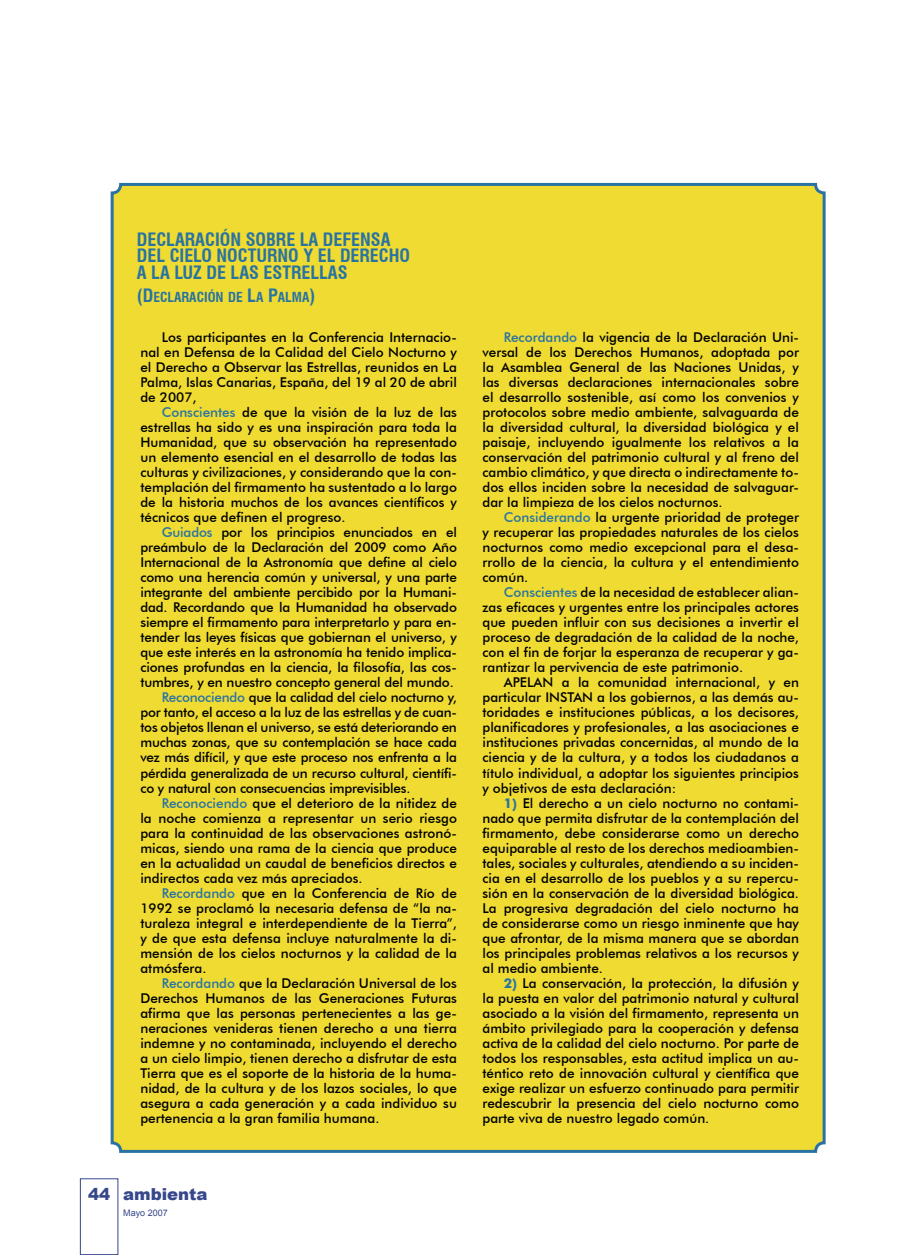
<style>
.page{position:relative;width:915px;height:1255px;background:#fff}
.page>*{position:absolute;margin:0;border:0;box-sizing:border-box;transform-origin:0 0}
.Ladillo{font:700 condensed 18px/16.5px "Swiss 721 BT";color:#2973a2}
.t1{font:900 16.5px "Arial";color:#36478b}
.t2{font:500 13.5px/15px "Futura BT";color:#000;text-align:justify}
.subladillo{font:700 condensed 13.5px "Swiss 721 BT";color:#2973a2}
.t3{font:9px "Arial";color:#36478b}
.s1{font-size:18px}
.s2{color:#2973a2}
.s3{font-weight:700;color:#2973a2}
</style>
<div class="page">
<div style="left:80px;top:1178px;width:38px;height:76px;border:1px solid #36478b"></div>
<div style="left:110px;top:182px;width:716px;height:971px;background:#efdb32"></div>
<p class="Ladillo" style="left:137px;top:231px;width:274px">DECLARACIÓN SOBRE LA DEFENSA<br>DEL CIELO NOCTURNO Y EL DERECHO<br>A LA LUZ DE LAS ESTRELLAS</p>
<p class="subladillo" style="left:137px;top:289px;width:180px"><span class="s1">(D</span>ECLARACIÓN DE <span class="s1">L</span>A <span class="s1">P</span>ALMA<span class="s1">)</span></p>
<p class="t2" style="left:140px;top:330px;width:318px;text-indent:21px">Los participantes en la Conferencia Internacio&shy;nal en Defensa de la Calidad del Cielo Nocturno y el Derecho a Observar las Estrellas, reunidos en La Palma, Islas Canarias, España, del 19 al 20 de abril de 2007,</p>
<p class="t2" style="left:140px;top:405px;width:318px;text-indent:21px"><span class="s2">Conscientes</span> de que la visión de la luz de las estrellas ha sido y es una inspiración para toda la Humanidad, que su observación ha representado un elemento esencial en el desarrollo de todas las culturas y civilizaciones, y considerando que la con&shy;templación del firmamento ha sustentado a lo largo de la historia muchos de los avances científicos y técnicos que definen el progreso.</p>
<p class="t2" style="left:140px;top:525px;width:318px;text-indent:21px"><span class="s2">Guiados</span> por los principios enunciados en el preámbulo de la Declaración del 2009 como Año Internacional de la Astronomía que define al cielo como una herencia común y universal, y una parte integrante del ambiente percibido por la Humani&shy;dad. Recordando que la Humanidad ha observado siempre el firmamento para interpretarlo y para en&shy;tender las leyes físicas que gobiernan el universo, y que este interés en la astronomía ha tenido implica&shy;ciones profundas en la ciencia, la filosofía, las cos&shy;tumbres, y en nuestro concepto general del mundo.</p>
<p class="t2" style="left:140px;top:690px;width:318px;text-indent:21px"><span class="s2">Reconociendo</span> que la calidad del cielo nocturno y, por tanto, el acceso a la luz de las estrellas y de cuan&shy;tos objetos llenan el universo, se está deteriorando en muchas zonas, que su contemplación se hace cada vez más difícil, y que este proceso nos enfrenta a la pérdida generalizada de un recurso cultural, científi&shy;co y natural con consecuencias imprevisibles.</p>
<p class="t2" style="left:140px;top:795px;width:318px;text-indent:21px"><span class="s2">Reconociendo</span> que el deterioro de la nitidez de la noche comienza a representar un serio riesgo para la continuidad de las observaciones astronó&shy;micas, siendo una rama de la ciencia que produce en la actualidad un caudal de beneficios directos e indirectos cada vez más apreciados.</p>
<p class="t2" style="left:140px;top:885px;width:318px;text-indent:21px"><span class="s2">Recordando</span> que en la Conferencia de Río de 1992 se proclamó la necesaria defensa de “la na&shy;turaleza integral e interdependiente de la Tierra”, y de que esta defensa incluye naturalmente la di&shy;mensión de los cielos nocturnos y la calidad de la atmósfera.</p>
<p class="t2" style="left:140px;top:975px;width:318px;text-indent:21px"><span class="s2">Recordando</span> que la Declaración Universal de los Derechos Humanos de las Generaciones Futuras afirma que las personas pertenecientes a las ge&shy;neraciones venideras tienen derecho a una tierra indemne y no contaminada, incluyendo el derecho a un cielo limpio, tienen derecho a disfrutar de esta Tierra que es el soporte de la historia de la huma&shy;nidad, de la cultura y de los lazos sociales, lo que asegura a cada generación y a cada individuo su pertenencia a la gran familia humana.</p>
<p class="t1" style="left:88px;top:1181px;width:24px">44</p>
<p class="t1" style="left:123px;top:1181px;width:86px">ambienta</p>
<p class="t3" style="left:123px;top:1207px;width:46px">Mayo 2007</p>
<p class="t2" style="left:482px;top:330px;width:318px;text-indent:21px"><span class="s2">Recordando</span> la vigencia de la Declaración Uni&shy;versal de los Derechos Humanos, adoptada por la Asamblea General de las Naciones Unidas, y las diversas declaraciones internacionales sobre el desarrollo sostenible, así como los convenios y protocolos sobre medio ambiente, salvaguarda de la diversidad cultural, la diversidad biológica y el paisaje, incluyendo igualmente los relativos a la conservación del patrimonio cultural y al freno del cambio climático, y que directa o indirectamente to&shy;dos ellos inciden sobre la necesidad de salvaguar&shy;dar la limpieza de los cielos nocturnos.</p>
<p class="t2" style="left:482px;top:510px;width:318px;text-indent:21px"><span class="s2">Considerando</span> la urgente prioridad de proteger y recuperar las propiedades naturales de los cielos nocturnos como medio excepcional para el desa&shy;rrollo de la ciencia, la cultura y el entendimiento común.</p>
<p class="t2" style="left:482px;top:585px;width:318px;text-indent:21px"><span class="s2">Conscientes</span> de la necesidad de establecer alian&shy;zas eficaces y urgentes entre los principales actores que pueden influir con sus decisiones a invertir el proceso de degradación de la calidad de la noche, con el fin de forjar la esperanza de recuperar y ga&shy;rantizar la pervivencia de este patrimonio.</p>
<p class="t2" style="left:482px;top:675px;width:318px;text-indent:21px">APELAN a la comunidad internacional, y en particular INSTAN a los gobiernos, a las demás au&shy;toridades e instituciones públicas, a los decisores, planificadores y profesionales, a las asociaciones e instituciones privadas concernidas, al mundo de la ciencia y de la cultura, y a todos los ciudadanos a título individual, a adoptar los siguientes principios y objetivos de esta declaración:</p>
<p class="t2" style="left:482px;top:795px;width:318px;text-indent:21px"><span class="s3">1)</span> El derecho a un cielo nocturno no contami&shy;nado que permita disfrutar de la contemplación del firmamento, debe considerarse como un derecho equiparable al resto de los derechos medioambien&shy;tales, sociales y culturales, atendiendo a su inciden&shy;cia en el desarrollo de los pueblos y a su repercu&shy;sión en la conservación de la diversidad biológica.<br>La progresiva degradación del cielo nocturno ha de considerarse como un riesgo inminente que hay que afrontar, de la misma manera que se abordan los principales problemas relativos a los recursos y al medio ambiente.</p>
<p class="t2" style="left:482px;top:975px;width:318px;text-indent:21px"><span class="s3">2)</span> La conservación, la protección, la difusión y la puesta en valor del patrimonio natural y cultural asociado a la visión del firmamento, representa un ámbito privilegiado para la cooperación y defensa activa de la calidad del cielo nocturno. Por parte de todos los responsables, esta actitud implica un au&shy;téntico reto de innovación cultural y científica que exige realizar un esfuerzo continuado para permitir redescubrir la presencia del cielo nocturno como parte viva de nuestro legado común.</p>
</div>
